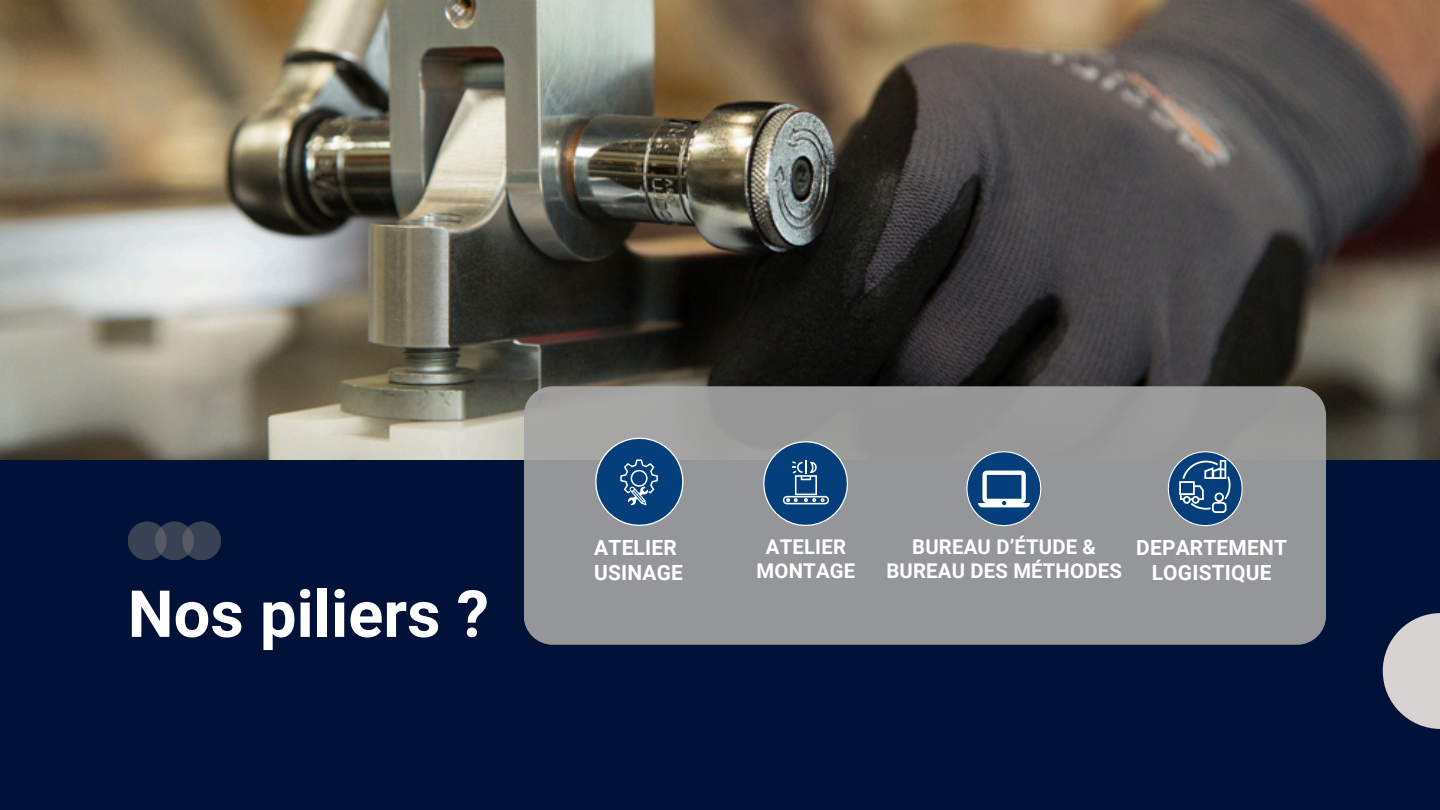
<style>
.page{position:relative;width:1440px;height:810px;background:#011239}
.page>*{position:absolute;margin:0;border:0;box-sizing:border-box;transform-origin:0 0}
.t1{font:700 65px "Roboto";color:#fff}
.t2{font:700 20.9px/24.8px "Roboto";letter-spacing:.01em;color:#fff;text-align:center}
.t3{font:700 20.3px/24px "Roboto";letter-spacing:.01em;color:#fff;text-align:center}
</style>
<div class="page">
<img style="left:0;top:0;width:1440px;height:460px">
<div style="left:524px;top:386px;width:802px;height:259px;background:#95969a;border-radius:29px"></div>
<svg style="left:595px;top:437px;width:89px;height:89px"></svg>
<svg style="left:763px;top:441px;width:85px;height:85px"></svg>
<svg style="left:966px;top:451px;width:76px;height:76px"></svg>
<svg style="left:1167px;top:451px;width:76px;height:76px"></svg>
<svg style="left:1383px;top:613px;width:57px;height:116px"></svg>
<div style="left:128px;top:521px;width:39px;height:39px;background:#394255;border-radius:50%"></div>
<svg style="left:155px;top:521px;width:39px;height:39px"></svg>
<svg style="left:182px;top:521px;width:39px;height:39px"></svg>
<p class="t1" style="left:128px;top:577px;width:363px">Nos piliers ?</p>
<p class="t2" style="left:594px;top:536px;width:84px">ATELIER</p>
<p class="t2" style="left:594px;top:560px;width:90px">USINAGE</p>
<p class="t3" style="left:757px;top:535px;width:100px">ATELIER<br>MONTAGE</p>
<p class="t3" style="left:886px;top:535px;width:237px">BUREAU D’ÉTUDE &amp;<br>BUREAU DES MÉTHODES</p>
<p class="t2" style="left:1136px;top:536px;width:152px">DEPARTEMENT<br>LOGISTIQUE</p>
</div>
